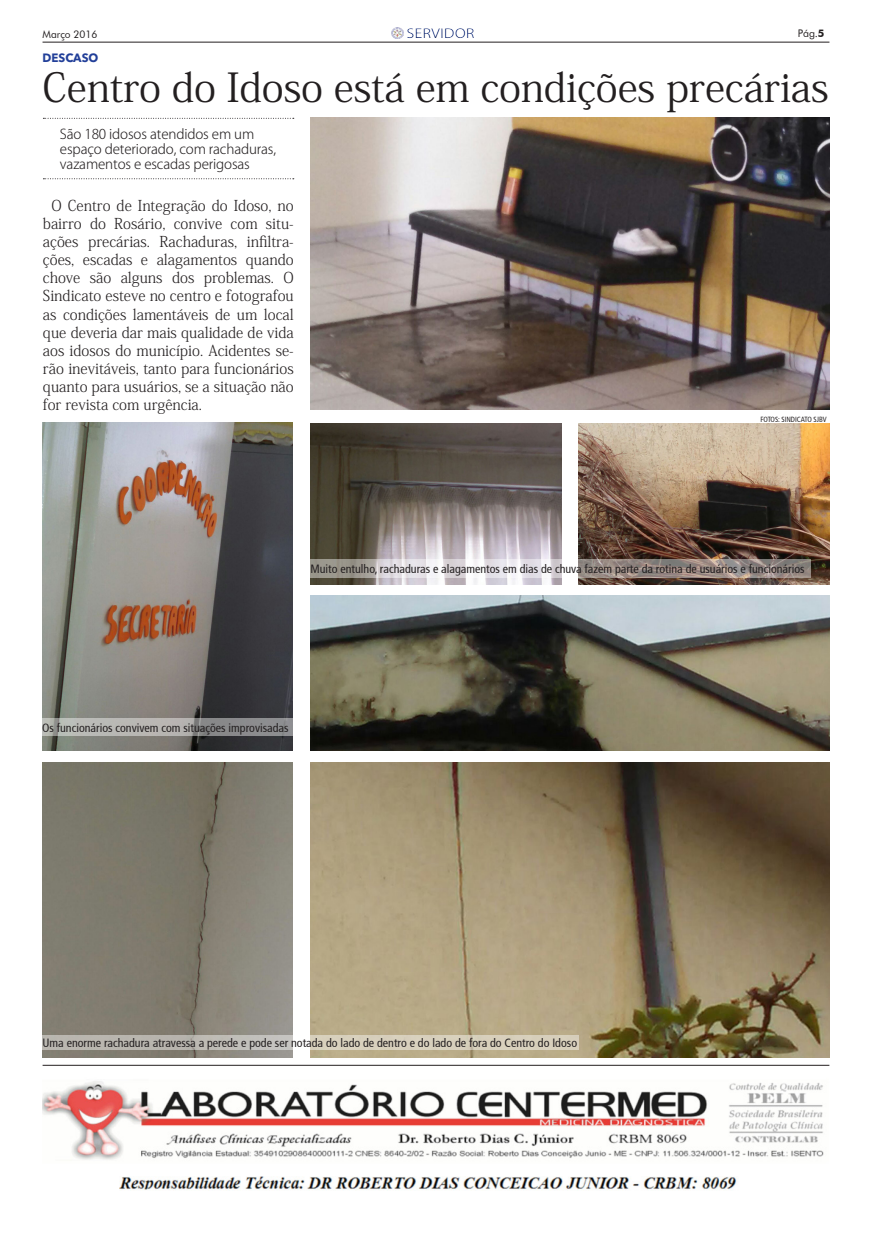
<style>
.page{position:relative;width:872px;height:1234px;background:#fff}
.page>*{position:absolute;margin:0;border:0;box-sizing:border-box;transform-origin:0 0}
.t1{font:39.9px "Koz Min Pro";letter-spacing:-.005em;color:#231f20}
.Texto{font:300 15px/18px "Koz Min Pro";color:#231f20;text-align:justify}
.t2{font:300 13.5px/15px "Koz Go Pr 6 N";letter-spacing:-.01em;color:#231f20}
.t3{font:12.6px "Koz Go Pr 6 N";color:#253f8e;scale:1.2 1}
.Legenda{font:condensed 12px "Frutiger";color:#231f20}
.t4{font:700 12px "Avenir Next LT Pro";color:#223f99}
.t5{font:10.5px "Futura BT";color:#231f20;scale:.96 1}
.t6{font:10.5px "Futura BT";color:#231f20}
.Crédito{font:condensed 7.5px "Frutiger";color:#231f20}
.s1{font-weight:700}
</style>
<div class="page">
<hr style="left:43px;top:42px;width:786px;height:1px;background:#231f20">
<div style="left:404px;top:24px;width:73px;height:17px;background:#231f20;opacity:.5"></div>
<svg style="left:392px;top:27px;width:11px;height:12px"></svg>
<svg style="left:43px;top:178px;width:251px;height:1px"></svg>
<svg style="left:43px;top:118px;width:251px;height:1px"></svg>
<img style="left:43px;top:762px;width:250px;height:295px">
<img style="left:311px;top:762px;width:518px;height:295px">
<svg style="left:43px;top:1035px;width:536px;height:14px;background:#cbc6b9"></svg>
<img style="left:311px;top:118px;width:519px;height:291px">
<img style="left:579px;top:423px;width:250px;height:161px">
<img style="left:311px;top:595px;width:518px;height:155px">
<img style="left:43px;top:422px;width:250px;height:328px">
<img style="left:311px;top:423px;width:250px;height:161px">
<svg style="left:42px;top:718px;width:251px;height:17px;background:#a4a4a2"></svg>
<svg style="left:310px;top:559px;width:500px;height:18px;background:#b9b1af"></svg>
<img style="left:43px;top:1081px;width:781px;height:110px">
<hr style="left:43px;top:1064px;width:786px;height:1px;background:#231f20">
<p class="t5" style="left:43px;top:28px;width:59px">Março 2016</p>
<p class="t3" style="left:406px;top:26px;width:58px">SERVIDOR</p>
<p class="t6" style="left:797px;top:27px;width:28px">Pág.<span class="s1">5</span></p>
<p class="t1" style="left:43px;top:59px;width:787px">Centro do Idoso está em condições precárias</p>
<p class="t2" style="left:60px;top:126px;width:218px">São 180 idosos atendidos em um espaço deteriorado, com rachaduras, vazamentos e escadas perigosas</p>
<p class="Texto" style="left:43px;top:196px;width:252px;text-indent:9px">O Centro de Integração do Idoso, no bairro do Rosário, convive com situ&shy;ações precárias. Rachaduras, infiltra&shy;ções, escadas e alagamentos quando chove são alguns dos problemas. O Sindicato esteve no centro e fotografou as condições lamentáveis de um local que deveria dar mais qualidade de vida aos idosos do município. Acidentes se&shy;rão inevitáveis, tanto para funcionários quanto para usuários, se a situação não for revista com urgência.</p>
<p class="t4" style="left:43px;top:51px;width:57px">DESCASO</p>
<p class="Crédito" style="left:760px;top:414px;width:68px">FOTOS: SINDICATO SJBV</p>
<p class="Legenda" style="left:310px;top:562px;width:496px">Muito entulho, rachaduras e alagamentos em dias de chuva fazem parte da rotina de usuários e funcionários</p>
<p class="Legenda" style="left:42px;top:720px;width:248px">Os funcionários convivem com situações improvisadas</p>
<p class="Legenda" style="left:43px;top:1035px;width:536px">Uma enorme rachadura atravessa a perede e pode ser notada do lado de dentro e do lado de fora do Centro do Idoso</p>
</div>
